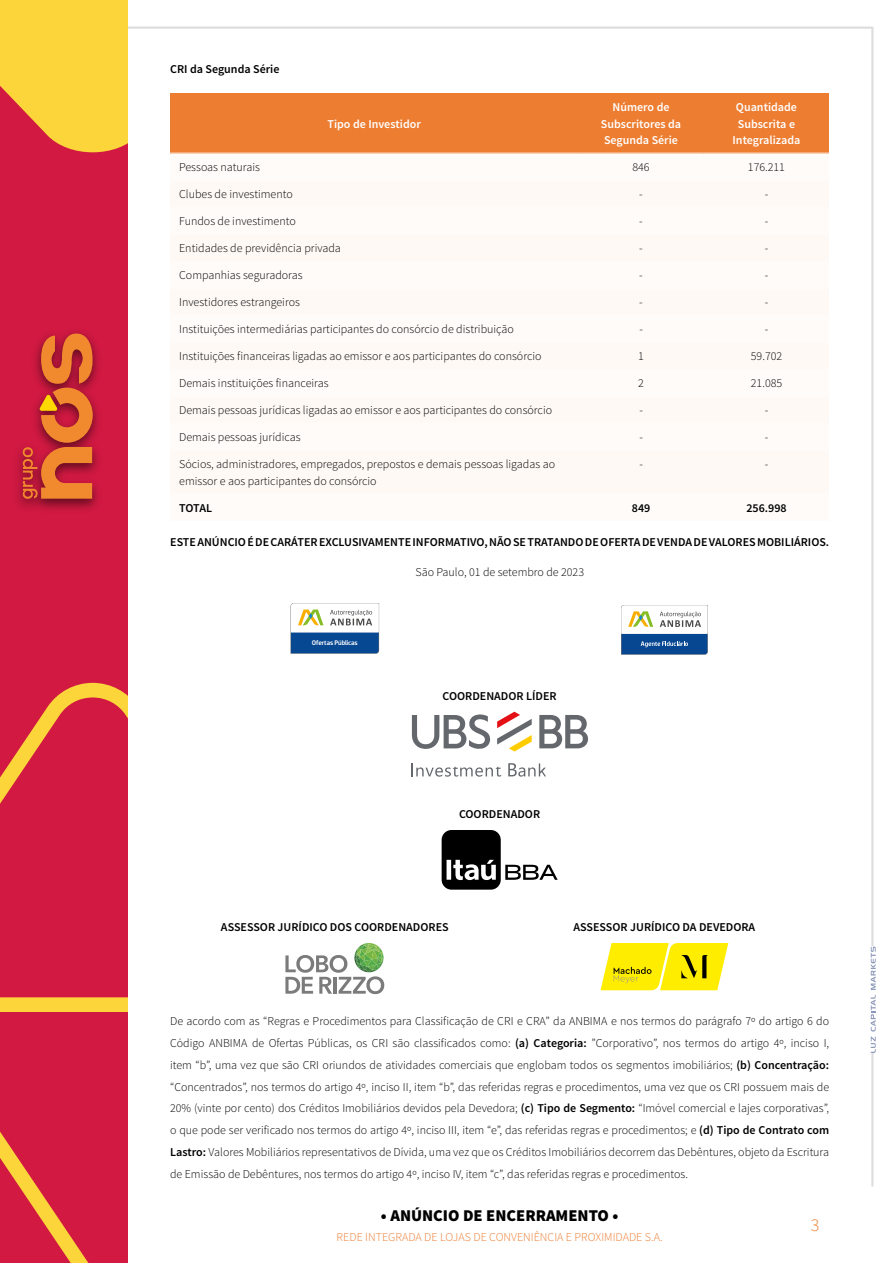
<style>
.page{position:relative;width:893px;height:1263px;background:#fff}
.page>*{position:absolute;margin:0;border:0;box-sizing:border-box;transform-origin:0 0}
.t1{font:300 18px "Source Sans Pro";color:#ed7d31}
.t2{font:900 16.5px "Source Sans Pro";color:#000}
.t3{font:300 12px/21.9px "Source Sans Pro";color:#000;text-align:justify}
.t4{font:600 12px "Source Sans Pro";color:#000}
.t5{font:600 12px/16.5px "Source Sans Pro";color:#fff;text-align:center}
.t6{font:300 12px "Source Sans Pro";color:#ed7d31}
.t7{font:500 6.9px "Dobra";letter-spacing:-.01em;color:#fff}
.s1{font-weight:600}
</style>
<div class="page">
<hr style="left:871px;top:27px;width:3px;height:1159px;background:#ccc">
<hr style="left:60px;top:27px;width:812px;height:2px;background:#ccc">
<div style="left:0;top:0;width:128px;height:1263px;background:#d11942"></div>
<svg style="left:0;top:683px;width:128px;height:329px"></svg>
<svg style="left:0;top:1132px;width:89px;height:131px"></svg>
<svg style="left:0;top:0;width:128px;height:152px;background:#f6be3a"></svg>
<img style="left:17px;top:332px;width:81px;height:177px">
<svg style="left:23px;top:333px;width:70px;height:166px"></svg>
<div style="left:704px;top:450px;width:125px;height:44px;background:#fef9f5"></div>
<div style="left:578px;top:450px;width:126px;height:44px;background:#fef9f5"></div>
<div style="left:170px;top:450px;width:408px;height:44px;background:#fef9f5"></div>
<div style="left:704px;top:396px;width:125px;height:27px;background:#fef9f5"></div>
<div style="left:578px;top:396px;width:126px;height:27px;background:#fef9f5"></div>
<div style="left:170px;top:396px;width:408px;height:27px;background:#fef9f5"></div>
<div style="left:704px;top:342px;width:125px;height:27px;background:#fef9f5"></div>
<div style="left:578px;top:342px;width:126px;height:27px;background:#fef9f5"></div>
<div style="left:170px;top:342px;width:408px;height:27px;background:#fef9f5"></div>
<div style="left:704px;top:288px;width:125px;height:27px;background:#fef9f5"></div>
<div style="left:578px;top:288px;width:126px;height:27px;background:#fef9f5"></div>
<div style="left:170px;top:288px;width:408px;height:27px;background:#fef9f5"></div>
<div style="left:704px;top:234px;width:125px;height:27px;background:#fef9f5"></div>
<div style="left:578px;top:234px;width:126px;height:27px;background:#fef9f5"></div>
<div style="left:170px;top:234px;width:408px;height:27px;background:#fef9f5"></div>
<div style="left:704px;top:180px;width:125px;height:27px;background:#fef9f5"></div>
<div style="left:578px;top:180px;width:126px;height:27px;background:#fef9f5"></div>
<div style="left:170px;top:180px;width:408px;height:27px;background:#fef9f5"></div>
<div style="left:704px;top:494px;width:125px;height:27px;background:#fefbf9"></div>
<div style="left:578px;top:494px;width:126px;height:27px;background:#fefbf9"></div>
<div style="left:170px;top:494px;width:408px;height:27px;background:#fefbf9"></div>
<div style="left:704px;top:423px;width:125px;height:27px;background:#fefbf9"></div>
<div style="left:578px;top:423px;width:126px;height:27px;background:#fefbf9"></div>
<div style="left:170px;top:423px;width:408px;height:27px;background:#fefbf9"></div>
<div style="left:704px;top:369px;width:125px;height:27px;background:#fefbf9"></div>
<div style="left:578px;top:369px;width:126px;height:27px;background:#fefbf9"></div>
<div style="left:170px;top:369px;width:408px;height:27px;background:#fefbf9"></div>
<div style="left:704px;top:315px;width:125px;height:27px;background:#fefbf9"></div>
<div style="left:578px;top:315px;width:126px;height:27px;background:#fefbf9"></div>
<div style="left:170px;top:315px;width:408px;height:27px;background:#fefbf9"></div>
<div style="left:704px;top:261px;width:125px;height:27px;background:#fefbf9"></div>
<div style="left:578px;top:261px;width:126px;height:27px;background:#fefbf9"></div>
<div style="left:170px;top:261px;width:408px;height:27px;background:#fefbf9"></div>
<div style="left:704px;top:207px;width:125px;height:27px;background:#fefbf9"></div>
<div style="left:578px;top:207px;width:126px;height:27px;background:#fefbf9"></div>
<div style="left:170px;top:207px;width:408px;height:27px;background:#fefbf9"></div>
<div style="left:704px;top:153px;width:125px;height:27px;background:#fefbf9"></div>
<div style="left:578px;top:153px;width:126px;height:27px;background:#fefbf9"></div>
<div style="left:170px;top:153px;width:408px;height:27px;background:#fefbf9"></div>
<svg style="left:871px;top:1031px;width:5px;height:6px"></svg>
<svg style="left:871px;top:1037px;width:5px;height:16px"></svg>
<svg style="left:871px;top:946px;width:5px;height:85px"></svg>
<div style="left:170px;top:93px;width:408px;height:60px;background:#ed7d31"></div>
<div style="left:578px;top:93px;width:126px;height:60px;background:#ed7d31"></div>
<div style="left:704px;top:93px;width:125px;height:60px;background:#ed7d31"></div>
<hr style="left:170px;top:153px;width:408px;height:1px;background:#fff">
<hr style="left:578px;top:153px;width:126px;height:1px;background:#fff">
<hr style="left:704px;top:153px;width:125px;height:1px;background:#fff">
<svg style="left:291px;top:603px;width:88px;height:51px"></svg>
<svg style="left:621px;top:605px;width:87px;height:50px"></svg>
<svg style="left:508px;top:763px;width:38px;height:14px"></svg>
<svg style="left:411px;top:763px;width:90px;height:14px"></svg>
<svg style="left:412px;top:714px;width:78px;height:35px"></svg>
<svg style="left:539px;top:715px;width:49px;height:33px"></svg>
<svg style="left:497px;top:712px;width:35px;height:39px"></svg>
<svg style="left:442px;top:830px;width:116px;height:60px"></svg>
<svg style="left:285px;top:943px;width:99px;height:51px"></svg>
<svg style="left:600px;top:943px;width:128px;height:47px;background:#f1e21c"></svg>
<h6 class="t4" style="left:170px;top:61px;width:111px">CRI da Segunda Série</h6>
<p class="t5" style="left:327px;top:116px;width:95px">Tipo de Investidor</p>
<p class="t5" style="left:601px;top:99px;width:82px">Número de<br>Subscritores da<br>Segunda Série</p>
<p class="t5" style="left:733px;top:99px;width:69px">Quantidade<br>Subscrita e<br>Integralizada</p>
<p class="t3" style="left:179px;top:156px;width:82px">Pessoas naturais</p>
<p class="t3" style="left:179px;top:183px;width:115px">Clubes de investimento</p>
<p class="t3" style="left:179px;top:210px;width:118px">Fundos de investimento</p>
<p class="t3" style="left:179px;top:237px;width:163px">Entidades de previdência privada</p>
<p class="t3" style="left:179px;top:264px;width:125px">Companhias seguradoras</p>
<p class="t3" style="left:179px;top:291px;width:122px">Investidores estrangeiros</p>
<p class="t3" style="left:179px;top:318px;width:336px">Instituições intermediárias participantes do consórcio de distribuição</p>
<p class="t3" style="left:179px;top:345px;width:364px">Instituições financeiras ligadas ao emissor e aos participantes do consórcio</p>
<p class="t3" style="left:179px;top:372px;width:151px">Demais instituições financeiras</p>
<p class="t3" style="left:179px;top:399px;width:374px">Demais pessoas jurídicas ligadas ao emissor e aos participantes do consórcio</p>
<p class="t3" style="left:179px;top:426px;width:123px">Demais pessoas jurídicas</p>
<p class="t3" style="left:179px;top:453px;width:377px">Sócios, administradores, empregados, prepostos e demais pessoas ligadas ao</p>
<p class="t3" style="left:179px;top:470px;width:199px">emissor e aos participantes do consórcio</p>
<p class="t4" style="left:179px;top:500px;width:34px">TOTAL</p>
<p class="t3" style="left:632px;top:156px;width:19px">846</p>
<p class="t3" style="left:748px;top:156px;width:39px">176.211</p>
<p class="t3" style="left:639px;top:183px;width:5px">-</p>
<p class="t3" style="left:765px;top:183px;width:5px">-</p>
<p class="t3" style="left:639px;top:210px;width:5px">-</p>
<p class="t3" style="left:765px;top:210px;width:5px">-</p>
<p class="t3" style="left:639px;top:237px;width:5px">-</p>
<p class="t3" style="left:765px;top:237px;width:5px">-</p>
<p class="t3" style="left:639px;top:264px;width:5px">-</p>
<p class="t3" style="left:765px;top:264px;width:5px">-</p>
<p class="t3" style="left:639px;top:291px;width:5px">-</p>
<p class="t3" style="left:765px;top:291px;width:5px">-</p>
<p class="t3" style="left:639px;top:318px;width:5px">-</p>
<p class="t3" style="left:765px;top:318px;width:5px">-</p>
<p class="t3" style="left:638px;top:345px;width:7px">1</p>
<p class="t3" style="left:751px;top:345px;width:33px">59.702</p>
<p class="t3" style="left:638px;top:372px;width:7px">2</p>
<p class="t3" style="left:751px;top:372px;width:33px">21.085</p>
<p class="t3" style="left:639px;top:399px;width:5px">-</p>
<p class="t3" style="left:765px;top:399px;width:5px">-</p>
<p class="t3" style="left:639px;top:426px;width:5px">-</p>
<p class="t3" style="left:765px;top:426px;width:5px">-</p>
<p class="t3" style="left:639px;top:453px;width:5px">-</p>
<p class="t3" style="left:765px;top:453px;width:5px">-</p>
<p class="t4" style="left:632px;top:500px;width:20px">849</p>
<p class="t4" style="left:746px;top:500px;width:42px">256.998</p>
<h6 class="t4" style="left:170px;top:534px;width:660px">ESTE ANÚNCIO É DE CARÁTER EXCLUSIVAMENTE INFORMATIVO, NÃO SE TRATANDO DE OFERTA DE VENDA DE VALORES MOBILIÁRIOS.</h6>
<p class="t3" style="left:415px;top:561px;width:170px">São Paulo, 01 de setembro de 2023</p>
<p class="t7" style="left:312px;top:638px;width:48px">Ofertas Públicas</p>
<h6 class="t4" style="left:443px;top:688px;width:116px">COORDENADOR LÍDER</h6>
<p class="t4" style="left:459px;top:806px;width:83px">COORDENADOR</p>
<h6 class="t4" style="left:221px;top:919px;width:229px">ASSESSOR JURÍDICO DOS COORDENADORES</h6>
<h6 class="t4" style="left:574px;top:919px;width:183px">ASSESSOR JURÍDICO DA DEVEDORA</h6>
<p class="t3" style="left:170px;top:1010px;width:661px">De acordo com as “Regras e Procedimentos para Classificação de CRI e CRA” da ANBIMA e nos termos do parágrafo 7º do artigo 6 do Código ANBIMA de Ofertas Públicas, os CRI são classificados como: <span class="s1">(a) Categoria:</span> ”Corporativo”, nos termos do artigo 4º, inciso I, item “b”, uma vez que são CRI oriundos de atividades comerciais que englobam todos os segmentos imobiliários; <span class="s1">(b) Concentração: </span>“Concentrados”, nos termos do artigo 4º, inciso II, item “b”, das referidas regras e procedimentos, uma vez que os CRI possuem mais de 20% (vinte por cento) dos Créditos Imobiliários devidos pela Devedora; <span class="s1">(c) Tipo de Segmento:</span> “Imóvel comercial e lajes corporativas”,</p>
<p class="t3" style="left:170px;top:1119px;width:661px">o que pode ser verificado nos termos do artigo 4º, inciso III, item “e”, das referidas regras e procedimentos; e <span class="s1">(d) Tipo de Contrato com Lastro:</span> Valores Mobiliários representativos de Dívida, uma vez que os Créditos Imobiliários decorrem das Debêntures, objeto da Escritura de Emissão de Debêntures, nos termos do artigo 4º, inciso IV, item “c”, das referidas regras e procedimentos.</p>
<h2 class="t2" style="left:381px;top:1205px;width:239px">• ANÚNCIO DE ENCERRAMENTO •</h2>
<p class="t6" style="left:337px;top:1229px;width:328px">REDE INTEGRADA DE LOJAS DE CONVENIÊNCIA E PROXIMIDADE S.A.</p>
<h1 class="t1" style="left:811px;top:1214px;width:10px">3</h1>
</div>
